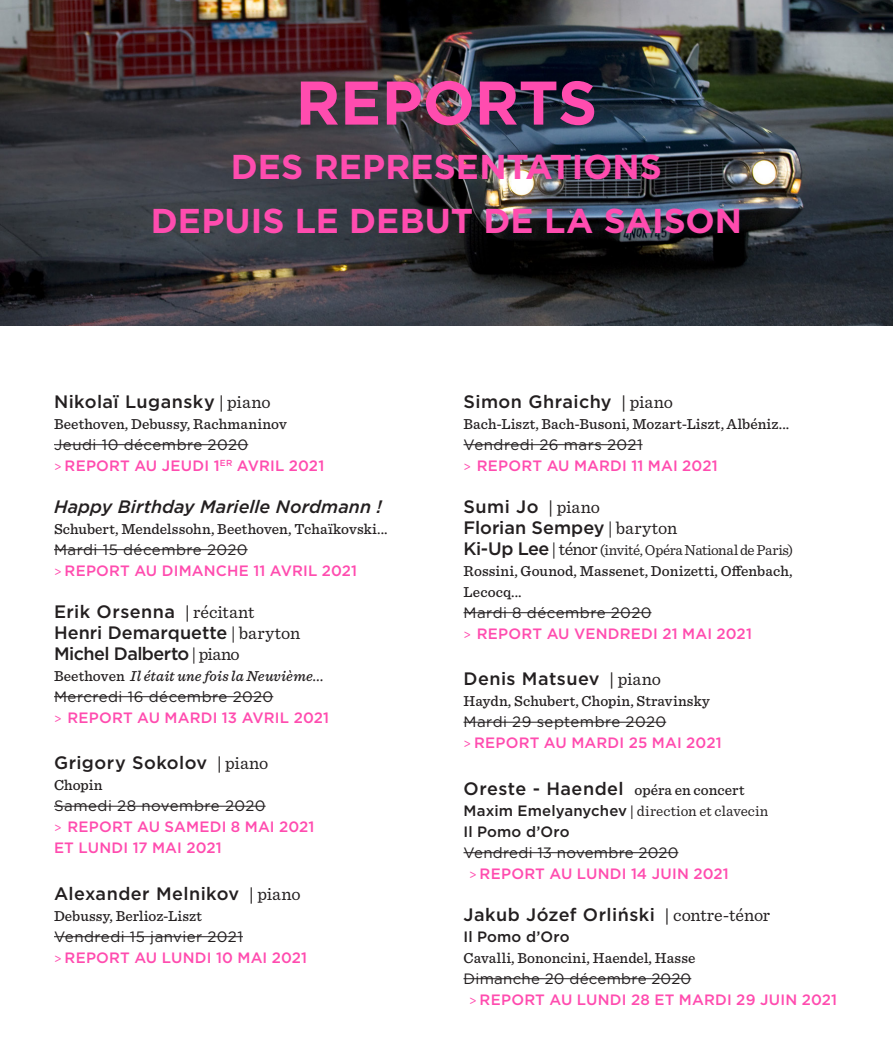
<style>
.page{position:relative;width:893px;height:1063px;background:#fff}
.page>*{position:absolute;margin:0;border:0;box-sizing:border-box;transform-origin:0 0}
.t1{font:700 61.5px "Gotham";letter-spacing:-.005em;color:#ff4caf}
.t2{font:700 34.5px/54px "Gotham";color:#ff4caf;text-align:center}
.Tessiture___fonction{font:500 18px "Gotham";letter-spacing:.025em;color:#231f20}
.Tessiture___fonction-2{font:500 18px/21px "Gotham";letter-spacing:.005em;color:#231f20}
.Tessiture___fonction-3{font:500 18px/21px "Gotham";color:#231f20}
.Tessiture___fonction-4{font:italic 500 18px "Gotham";color:#231f20}
.Tessiture___fonction-5{font:500 18px "Gotham";letter-spacing:-.03em;color:#231f20}
.Tessiture___fonction-6{font:500 15px/21px "Gotham";letter-spacing:.01em;color:#ff4caf}
.Tessiture___fonction-7{font:500 15px/21px "Sentinel";letter-spacing:.01em;color:#231f20}
.Tessiture___fonction-8{font:15px "Sentinel";letter-spacing:-.01em;color:#231f20}
.Tessiture___fonction-9{font:italic 500 15px "Sentinel";letter-spacing:.01em;color:#231f20}
.Tessiture___fonction-10{font:500 15px "Gotham";letter-spacing:.01em;color:#231f20}
.s1{font-family:"Sentinel"}
.s2{font-family:"Sentinel";font-weight:400}
.s3{font-weight:400;color:#231f20}
.s4{font-style:normal}
.s5{font-family:"Gotham";font-weight:500;font-size:18px}
.s6{font-size:18px}
.s7{font-family:"Sentinel";font-size:15px}
.s8{font-family:"Gotham";font-weight:500}
.s9{font-weight:500}
</style>
<div class="page">
<hr style="left:54px;top:444px;width:194px;height:1px;background:#231f20">
<hr style="left:54px;top:549px;width:194px;height:1px;background:#231f20">
<hr style="left:54px;top:696px;width:219px;height:1px;background:#231f20">
<hr style="left:54px;top:806px;width:212px;height:1px;background:#231f20">
<hr style="left:54px;top:936px;width:189px;height:1px;background:#231f20">
<hr style="left:463px;top:444px;width:180px;height:1px;background:#231f20">
<hr style="left:463px;top:612px;width:188px;height:1px;background:#231f20">
<hr style="left:463px;top:722px;width:203px;height:1px;background:#231f20">
<hr style="left:463px;top:852px;width:215px;height:1px;background:#231f20">
<hr style="left:463px;top:978px;width:228px;height:1px;background:#231f20">
<img style="left:0;top:0;width:893px;height:325px">
<p class="t1" style="left:296px;top:62px;width:303px">REPORTS</p>
<p class="t2" style="left:151px;top:139px;width:593px">DES REPRESENTATIONS<br>DEPUIS LE DEBUT DE LA SAISON</p>
<p class="Tessiture___fonction" style="left:54px;top:390px;width:218px">Nikolaï Lugansky <span class="s1">|</span> <span class="s2">piano</span></p>
<p class="Tessiture___fonction-7" style="left:54px;top:412px;width:234px">Beethoven, Debussy, Rachmaninov</p>
<p class="Tessiture___fonction-6" style="left:54px;top:434px;width:272px"><span class="s3">Jeudi 10 décembre 2020<br></span><span class="s1">&gt;</span> REPORT AU JEUDI 1<sup>ER</sup> AVRIL 2021</p>
<p class="Tessiture___fonction-4" style="left:54px;top:495px;width:329px">Happy Birthday Marielle Nordmann !</p>
<p class="Tessiture___fonction-7" style="left:54px;top:517px;width:335px">Schubert, Mendelssohn, Beethoven, Tchaïkovski...</p>
<p class="Tessiture___fonction-6" style="left:54px;top:539px;width:305px"><span class="s3">Mardi 15 décembre 2020<br></span><span class="s1">&gt;</span> REPORT AU DIMANCHE 11 AVRIL 2021</p>
<p class="Tessiture___fonction-2" style="left:54px;top:601px;width:248px">Erik Orsenna <span class="s1">|</span> <span class="s2">récitant<br></span>Henri Demarquette <span class="s2">| baryton</span></p>
<p class="Tessiture___fonction-5" style="left:54px;top:642px;width:187px">Michel Dalberto <span class="s2">| piano</span></p>
<p class="Tessiture___fonction-9" style="left:54px;top:664px;width:271px"><span class="s4">Beethoven</span> Il était une fois la Neuvième...</p>
<p class="Tessiture___fonction-6" style="left:54px;top:686px;width:277px"><span class="s3">Mercredi 16 décembre 2020<br></span><span class="s1">&gt;</span> REPORT AU MARDI 13 AVRIL 2021</p>
<p class="Tessiture___fonction" style="left:54px;top:751px;width:216px">Grigory Sokolov <span class="s1">|</span> <span class="s2">piano</span></p>
<p class="Tessiture___fonction-7" style="left:54px;top:774px;width:50px">Chopin</p>
<p class="Tessiture___fonction-6" style="left:54px;top:795px;width:262px"><span class="s3">Samedi 28 novembre 2020<br></span><span class="s1">&gt;</span> REPORT AU SAMEDI 8 MAI 2021<br>ET LUNDI 17 MAI 2021</p>
<p class="Tessiture___fonction" style="left:54px;top:882px;width:248px">Alexander Melnikov <span class="s1">|</span> <span class="s2">piano</span></p>
<p class="Tessiture___fonction-7" style="left:54px;top:904px;width:149px">Debussy, Berlioz-Liszt</p>
<p class="Tessiture___fonction-6" style="left:54px;top:926px;width:255px"><span class="s3">Vendredi 15 janvier 2021<br></span><span class="s1">&gt;</span> REPORT AU LUNDI 10 MAI 2021</p>
<p class="Tessiture___fonction" style="left:463px;top:390px;width:211px">Simon Ghraichy <span class="s1">|</span> <span class="s2">piano</span></p>
<p class="Tessiture___fonction-7" style="left:463px;top:412px;width:327px">Bach-Liszt, Bach-Busoni, Mozart-Liszt, Albéniz...</p>
<p class="Tessiture___fonction-6" style="left:463px;top:434px;width:256px"><span class="s3">Vendredi 26 mars 2021<br></span><span class="s1">&gt;</span> REPORT AU MARDI 11 MAI 2021</p>
<p class="Tessiture___fonction-3" style="left:463px;top:496px;width:215px">Sumi Jo <span class="s1">|</span> <span class="s2">piano<br></span>Florian Sempey <span class="s2">| baryton</span></p>
<p class="Tessiture___fonction-8" style="left:463px;top:538px;width:331px"><span class="s5">Ki-Up Lee</span> <span class="s6">| ténor</span> (invité, Opéra National de Paris)</p>
<p class="Tessiture___fonction-7" style="left:463px;top:559px;width:331px">Rossini, Gounod, Massenet, Donizetti, Offenbach,<br>Lecocq...</p>
<p class="Tessiture___fonction-6" style="left:463px;top:602px;width:290px"><span class="s3">Mardi 8 décembre 2020<br></span><span class="s1">&gt;</span> REPORT AU VENDREDI 21 MAI 2021</p>
<p class="Tessiture___fonction" style="left:463px;top:667px;width:199px">Denis Matsuev <span class="s1">|</span> <span class="s2">piano</span></p>
<p class="Tessiture___fonction-7" style="left:463px;top:690px;width:248px">Haydn, Schubert, Chopin, Stravinsky</p>
<p class="Tessiture___fonction-6" style="left:463px;top:711px;width:260px"><span class="s3">Mardi 29 septembre 2020<br></span><span class="s1">&gt;</span> REPORT AU MARDI 25 MAI 2021</p>
<p class="Tessiture___fonction" style="left:463px;top:777px;width:282px">Oreste - Haendel <span class="s7">opéra en concert</span></p>
<p class="Tessiture___fonction-8" style="left:463px;top:799px;width:306px"><span class="s8">Maxim Emelyanychev</span> <span class="s9">|</span> direction et clavecin</p>
<p class="Tessiture___fonction-10" style="left:463px;top:822px;width:108px">Il Pomo d’Oro</p>
<p class="Tessiture___fonction-6" style="left:469px;top:842px;width:261px;text-indent:-6px"><span class="s3">Vendredi 13 novembre 2020<br></span><span class="s1">&gt;</span> REPORT AU LUNDI 14 JUIN 2021</p>
<p class="Tessiture___fonction" style="left:463px;top:903px;width:308px">Jakub Józef Orliński <span class="s1">|</span> <span class="s2">contre-ténor</span></p>
<p class="Tessiture___fonction-10" style="left:463px;top:927px;width:108px">Il Pomo d’Oro</p>
<p class="Tessiture___fonction-7" style="left:463px;top:946px;width:234px">Cavalli, Bononcini, Haendel, Hasse</p>
<p class="Tessiture___fonction-6" style="left:469px;top:968px;width:370px;text-indent:-6px"><span class="s3">Dimanche 20 décembre 2020<br></span><span class="s1">&gt;</span> REPORT AU LUNDI 28 ET MARDI 29 JUIN 2021</p>
</div>
